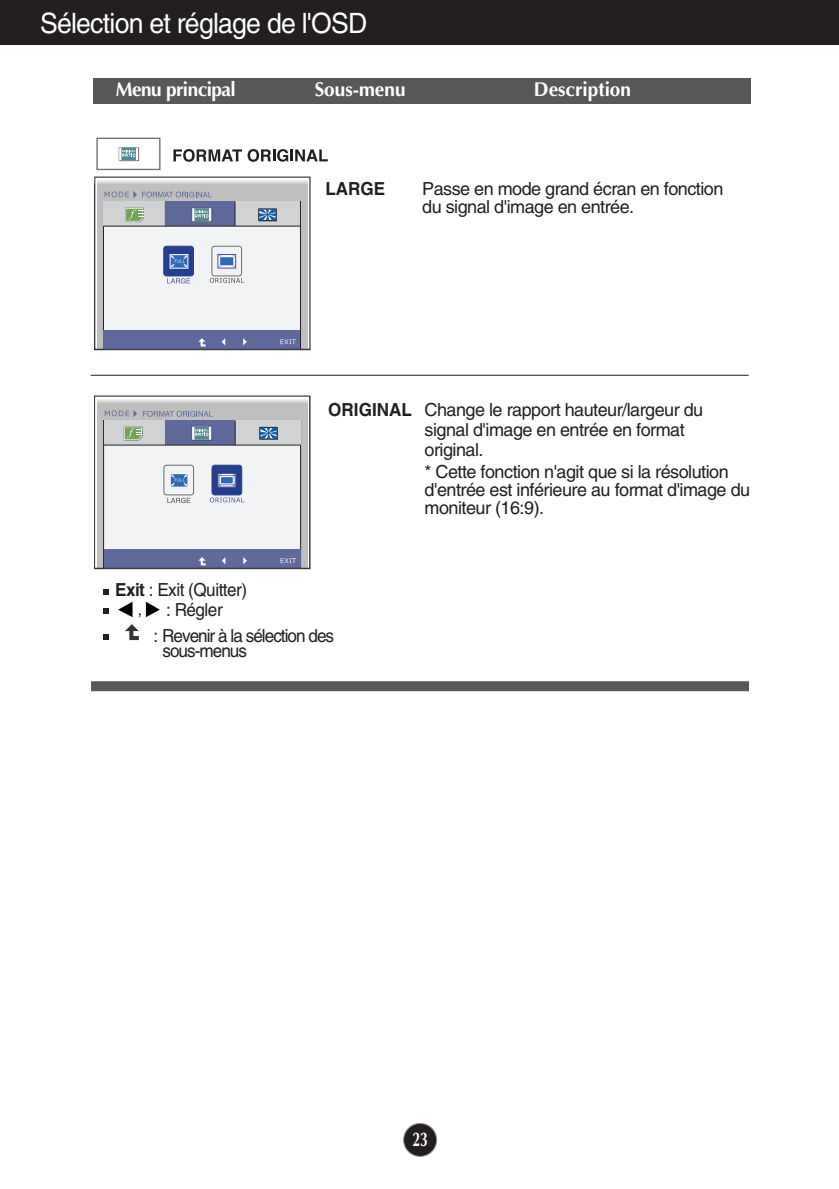
<style>
.page{position:relative;width:839px;height:1189px;background:#fff}
.page>*{position:absolute;margin:0;border:0;box-sizing:border-box;transform-origin:0 0}
.t1{font:28px "Helvetica";letter-spacing:-.03em;color:#fff;scale:.95 1}
.t2{font:700 20px "Optima";color:#fff;scale:.95 1}
.t3{font:700 20px "Optima";letter-spacing:-.03em;color:#fff;scale:.95 1}
.t4{font:700 20px "Optima";color:#fff;scale:.7 1}
.t5{font:18px/18px "Helvetica";letter-spacing:-.03em;color:#231f20}
.t6{font:18px/25.6px "Helvetica";letter-spacing:-.055em;color:#231f20;scale:.95 1}
.t7{font:18px "Helvetica";letter-spacing:-.03em;color:#231f20;scale:.95 1}
.t8{font:700 18px "Helvetica";color:#231f20;scale:.95 1}
.t9{font:16px "Helvetica";color:#231f20;scale:.95 1}
.s1{font-weight:700}
</style>
<div class="page">
<div style="left:403px;top:1123px;width:33px;height:33px;background:#231f20;border-radius:50%"></div>
<div style="left:403px;top:1123px;width:34px;height:34px;border:2px solid #939598;border-radius:50%"></div>
<div style="left:0;top:0;width:839px;height:45px;background:#231f20"></div>
<div style="left:95px;top:396px;width:215px;height:172px;background:#bfbfbf"></div>
<svg style="left:97px;top:398px;width:211px;height:5px"></svg>
<hr style="left:95px;top:396px;width:2px;height:172px;background:#fff">
<div style="left:104px;top:420px;width:196px;height:148px;background:#f2f3f4"></div>
<div style="left:104px;top:549px;width:196px;height:19px;background:#5f699b"></div>
<svg style="left:243px;top:557px;width:4px;height:7px"></svg>
<svg style="left:222px;top:557px;width:3px;height:7px"></svg>
<div style="left:104px;top:421px;width:196px;height:24px;background:#d1d2d4"></div>
<div style="left:166px;top:421px;width:69px;height:24px;background:#5f699b"></div>
<hr style="left:103px;top:445px;width:197px;height:1px;background:#231f20">
<svg style="left:280px;top:558px;width:16px;height:5px"></svg>
<svg style="left:198px;top:557px;width:8px;height:9px"></svg>
<div style="left:164px;top:465px;width:30px;height:30px;border:1px solid #6c6d70;border-radius:3px"></div>
<div style="left:211px;top:465px;width:31px;height:30px;background:#253f8e;border:1px solid #253f8e;border-radius:3px"></div>
<svg style="left:170px;top:473px;width:18px;height:14px"></svg>
<svg style="left:171px;top:474px;width:16px;height:12px"></svg>
<svg style="left:217px;top:473px;width:19px;height:14px"></svg>
<svg style="left:231px;top:474px;width:4px;height:12px"></svg>
<svg style="left:219px;top:474px;width:3px;height:12px"></svg>
<svg style="left:220px;top:475px;width:14px;height:10px"></svg>
<div style="left:220px;top:476px;width:13px;height:8px;background:#2f69b3;border:1px solid #fff"></div>
<div style="left:94px;top:396px;width:216px;height:173px;border:1px solid #393735"></div>
<div style="left:95px;top:177px;width:215px;height:173px;background:#bfbfbf"></div>
<svg style="left:97px;top:179px;width:210px;height:5px"></svg>
<hr style="left:95px;top:178px;width:2px;height:171px;background:#fff">
<hr style="left:307px;top:178px;width:2px;height:171px;background:#fff">
<div style="left:103px;top:201px;width:197px;height:148px;background:#f2f3f4"></div>
<div style="left:104px;top:330px;width:196px;height:19px;background:#5f699b"></div>
<svg style="left:243px;top:338px;width:4px;height:7px"></svg>
<svg style="left:222px;top:338px;width:3px;height:7px"></svg>
<div style="left:104px;top:202px;width:196px;height:24px;background:#d1d2d4"></div>
<div style="left:166px;top:202px;width:69px;height:24px;background:#5f699b"></div>
<hr style="left:103px;top:226px;width:197px;height:1px;background:#231f20">
<svg style="left:210px;top:278px;width:34px;height:5px"></svg>
<svg style="left:280px;top:339px;width:16px;height:5px"></svg>
<svg style="left:198px;top:338px;width:8px;height:9px"></svg>
<div style="left:163px;top:246px;width:31px;height:30px;background:#253f8e;border:1px solid #253f8e;border-radius:3px"></div>
<div style="left:212px;top:246px;width:30px;height:30px;border:1px solid #6c6d70;border-radius:3px"></div>
<svg style="left:170px;top:254px;width:18px;height:15px"></svg>
<svg style="left:171px;top:255px;width:16px;height:12px"></svg>
<svg style="left:217px;top:254px;width:19px;height:15px"></svg>
<svg style="left:231px;top:255px;width:4px;height:12px"></svg>
<div style="left:219px;top:256px;width:15px;height:10px;background:#2f69b3;border:1px solid #fff"></div>
<div style="left:94px;top:177px;width:216px;height:173px;border:1px solid #393735"></div>
<svg style="left:235px;top:201px;width:1px;height:25px"></svg>
<svg style="left:258px;top:208px;width:19px;height:13px"></svg>
<svg style="left:235px;top:421px;width:1px;height:24px"></svg>
<svg style="left:259px;top:427px;width:19px;height:13px"></svg>
<svg style="left:173px;top:149px;width:69px;height:13px"></svg>
<svg style="left:248px;top:149px;width:80px;height:13px"></svg>
<svg style="left:105px;top:191px;width:107px;height:35px"></svg>
<svg style="left:167px;top:278px;width:23px;height:5px"></svg>
<svg style="left:105px;top:410px;width:108px;height:35px"></svg>
<svg style="left:210px;top:497px;width:34px;height:5px"></svg>
<svg style="left:167px;top:498px;width:23px;height:5px"></svg>
<svg style="left:119px;top:147px;width:20px;height:14px"></svg>
<div style="left:96px;top:138px;width:64px;height:32px;border:1px solid #6c6d70"></div>
<div style="left:91px;top:681px;width:658px;height:10px;background:#57585a"></div>
<hr style="left:91px;top:375px;width:657px;height:1px;background:#231f20">
<div style="left:93px;top:78px;width:657px;height:25px;background:#57585a"></div>
<svg style="left:104px;top:634px;width:5px;height:6px"></svg>
<svg style="left:104px;top:608px;width:5px;height:6px"></svg>
<svg style="left:104px;top:589px;width:5px;height:5px"></svg>
<svg style="left:146px;top:602px;width:14px;height:15px"></svg>
<svg style="left:118px;top:602px;width:14px;height:15px"></svg>
<svg style="left:125px;top:624px;width:14px;height:17px"></svg>
<h1 class="t1" style="left:40px;top:13px;width:346px">Sélection et réglage de l'OSD</h1>
<p class="t3" style="left:116px;top:81px;width:128px">Menu principal</p>
<p class="t2" style="left:315px;top:81px;width:97px">Sous-menu</p>
<p class="t2" style="left:534px;top:81px;width:104px">Description</p>
<p class="t8" style="left:325px;top:182px;width:64px">LARGE</p>
<p class="t5" style="left:422px;top:181px;width:303px">Passe en mode grand écran en fonction du signal d'image en entrée.</p>
<p class="t8" style="left:328px;top:403px;width:89px">ORIGINAL</p>
<p class="t5" style="left:424px;top:401px;width:280px;line-height:20px">Change le rapport hauteur/largeur du signal d'image en entrée en format original.</p>
<p class="t5" style="left:424px;top:465px;width:327px">* Cette fonction n'agit que si la résolution d'entrée est inférieure au format d'image du moniteur (16:9).</p>
<p class="t7" style="left:115px;top:583px;width:140px"><span class="s1">Exit</span> : Exit (Quitter)</p>
<p class="t9" style="left:138px;top:604px;width:6px">,</p>
<p class="t6" style="left:154px;top:598px;width:192px;text-indent:13px">: Régler<br>: Revenir à la sélection des</p>
<p class="t6" style="left:162px;top:640px;width:91px">sous-menus</p>
<p class="t4" style="left:412px;top:1131px;width:23px">23</p>
</div>
